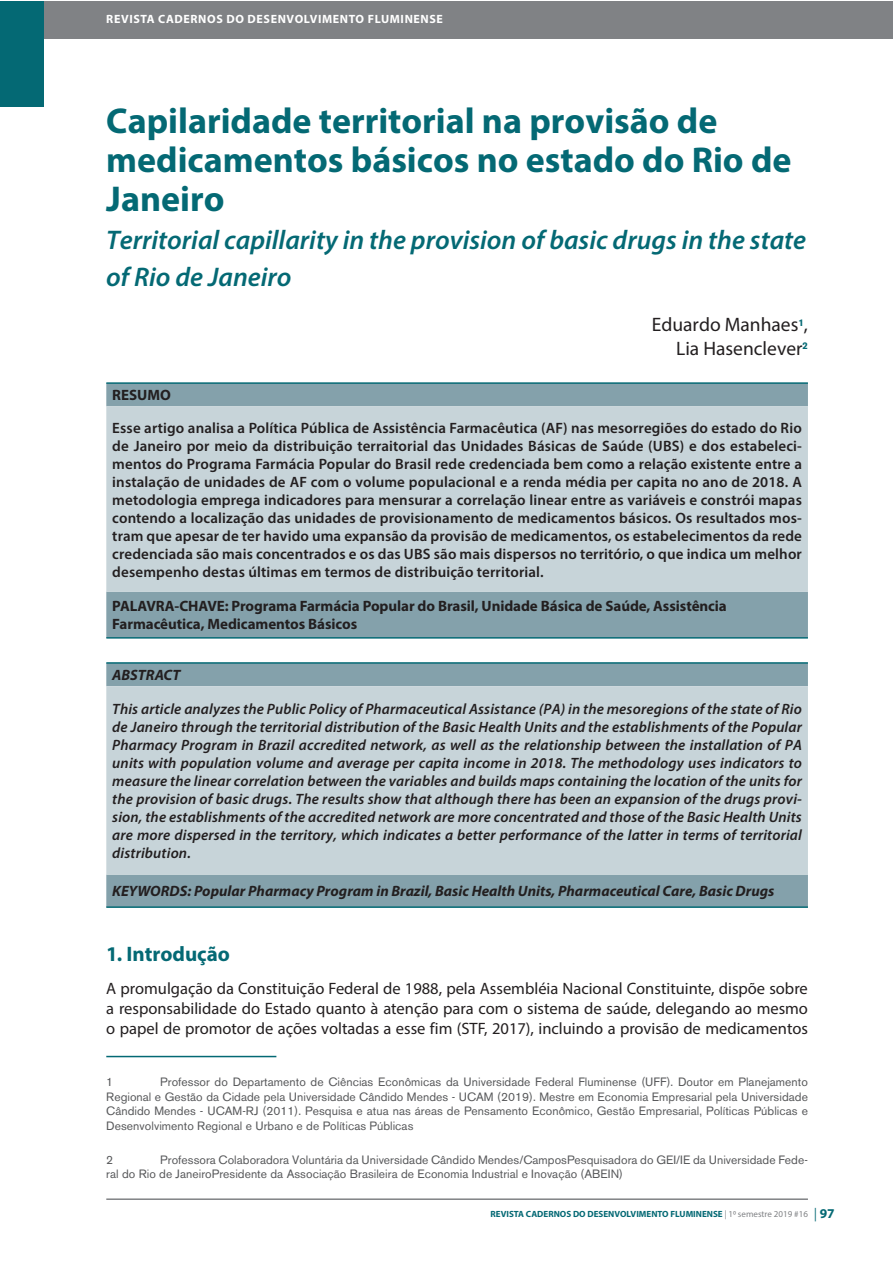
<style>
.page{position:relative;width:893px;height:1263px;background:#fff}
.page>*{position:absolute;margin:0;border:0;box-sizing:border-box;transform-origin:0 0}
.t1{font:700 36px/39px "Myriad Pro";color:#046974}
.t2{font:italic 600 27px/37.5px "Myriad Pro";color:#046974}
.t3{font:700 21px "Myriad Pro";color:#046974}
.t4{font:19.5px/23.4px "Myriad Pro";color:#231f20;text-align:right}
.t5{font:16.5px/19.8px "Myriad Pro";color:#231f20;text-align:justify}
.t6{font:italic 600 15px/18px "Myriad Pro";letter-spacing:.01em;color:#231f20;text-align:justify}
.t7{font:600 15px/18px "Myriad Pro";letter-spacing:.01em;color:#231f20;text-align:justify}
.t8{font:700 15px/18px "Myriad Pro";letter-spacing:-.005em;color:#231f20}
.t9{font:italic 700 15px "Myriad Pro";color:#231f20}
.t10{font:12px/14.4px "Akzidenz Grotesk BE";letter-spacing:.005em;color:#57585a;text-align:justify}
.t11{font:700 12px "Myriad Pro";letter-spacing:.05em;color:#fff}
.t12{font:700 9px "Myriad Pro";color:#046974}
.s1{font-weight:400;font-stretch:condensed;color:#808285}
.s2{font-weight:400;color:#808285}
.s3{font-weight:400;font-stretch:condensed;font-size:13.5px}
.s4{font-size:13.5px}
</style>
<div class="page">
<div style="left:1px;top:1px;width:892px;height:37px;background:#808285"></div>
<hr style="left:106px;top:1198px;width:702px;height:2px;background:#808285">
<div style="left:1px;top:1px;width:43px;height:105px;background:#046974"></div>
<div style="left:106px;top:384px;width:702px;height:522px;background:#84a1ab"></div>
<svg style="left:106px;top:406px;width:702px;height:468px;background:#c0cfd4"></svg>
<hr style="left:106px;top:382px;width:702px;height:2px;background:#046974">
<hr style="left:106px;top:906px;width:702px;height:2px;background:#046974">
<hr style="left:106px;top:637px;width:702px;height:2px;background:#046974">
<hr style="left:106px;top:662px;width:702px;height:2px;background:#046974">
<hr style="left:106px;top:1056px;width:170px;height:1px;background:#046974">
<p class="t11" style="left:106px;top:11px;width:338px">REVISTA CADERNOS DO DESENVOLVIMENTO FLUMINENSE</p>
<h1 class="t1" style="left:106px;top:100px;width:687px">Capilaridade territorial na provisão de medicamentos básicos no estado do Rio de<br>Janeiro</h1>
<h2 class="t2" style="left:106px;top:220px;width:701px">Territorial capillarity in the provision of basic drugs in the state of Rio de Janeiro</h2>
<h3 class="t4" style="left:652px;top:313px;width:158px">Eduardo Manhaes<sup>1</sup>,<br>Lia Hasenclever<sup>2</sup></h3>
<p class="t8" style="left:112px;top:386px;width:60px">RESUMO</p>
<p class="t7" style="left:112px;top:418px;width:691px">Esse artigo analisa a Política Pública de Assistência Farmacêutica (AF) nas mesorregiões do estado do Rio de Janeiro por meio da distribuição terraitorial das Unidades Básicas de Saúde (UBS) e dos estabeleci&shy;mentos do Programa Farmácia Popular do Brasil rede credenciada bem como a relação existente entre a instalação de unidades de AF com o volume populacional e a renda média per capita no ano de 2018. A metodologia emprega indicadores para mensurar a correlação linear entre as variáveis e constrói mapas contendo a localização das unidades de provisionamento de medicamentos básicos. Os resultados mos&shy;tram que apesar de ter havido uma expansão da provisão de medicamentos, os estabelecimentos da rede credenciada são mais concentrados e os das UBS são mais dispersos no território, o que indica um melhor desempenho destas últimas em termos de distribuição territorial.</p>
<p class="t8" style="left:112px;top:597px;width:616px">PALAVRA-CHAVE: Programa Farmácia Popular do Brasil, Unidade Básica de Saúde, Assistência<br>Farmacêutica, Medicamentos Básicos</p>
<p class="t9" style="left:112px;top:665px;width:69px">ABSTRACT</p>
<p class="t6" style="left:112px;top:700px;width:691px">This article analyzes the Public Policy of Pharmaceutical Assistance (PA) in the mesoregions of the state of Rio de Janeiro through the territorial distribution of the Basic Health Units and the establishments of the Popular Pharmacy Program in Brazil accredited network, as well as the relationship between the installation of PA units with population volume and average per capita income in 2018. The methodology uses indicators to measure the linear correlation between the variables and builds maps containing the location of the units for the provision of basic drugs. The results show that although there has been an expansion of the drugs provi&shy;sion, the establishments of the accredited network are more concentrated and those of the Basic Health Units are more dispersed in the territory, which indicates a better performance of the latter in terms of territorial distribution.</p>
<p class="t9" style="left:112px;top:882px;width:663px">KEYWORDS: Popular Pharmacy Program in Brazil, Basic Health Units, Pharmaceutical Care, Basic Drugs</p>
<h3 class="t3" style="left:106px;top:941px;width:125px">1. Introdução</h3>
<p class="t5" style="left:106px;top:978px;width:703px">A promulgação da Constituição Federal de 1988, pela Assembléia Nacional Constituinte, dispõe sobre a responsabilidade do Estado quanto à atenção para com o sistema de saúde, delegando ao mesmo o papel de promotor de ações voltadas a esse fim (STF, 2017), incluindo a provisão de medicamentos</p>
<p class="t10" style="left:106px;top:1075px;width:703px;text-indent:54px">Professor do Departamento de Ciências Econômicas da Universidade Federal Fluminense (UFF). Doutor em Planejamento Regional e Gestão da Cidade pela Universidade Cândido Mendes - UCAM (2019). Mestre em Economia Empresarial pela Universidade Cândido Mendes - UCAM-RJ (2011). Pesquisa e atua nas áreas de Pensamento Econômico, Gestão Empresarial, Políticas Públicas e Desenvolvimento Regional e Urbano e de Políticas Públicas</p>
<p class="t10" style="left:106px;top:1152px;width:8px">2</p>
<p class="t10" style="left:106px;top:1075px;width:8px">1</p>
<p class="t10" style="left:106px;top:1152px;width:703px;text-indent:54px">Professora Colaboradora Voluntária da Universidade Cândido Mendes/CamposPesquisadora do GEI/IE da Universidade Fede&shy;ral do Rio de JaneiroPresidente da Associação Brasileira de Economia Industrial e Inovação (ABEIN)</p>
<p class="t12" style="left:491px;top:1208px;width:346px">REVISTA CADERNOS DO DESENVOLVIMENTO FLUMINENSE <span class="s1">|</span> <span class="s2">10 semestre 2019 #16</span> <span class="s3">|</span> <span class="s4">97</span></p>
</div>
